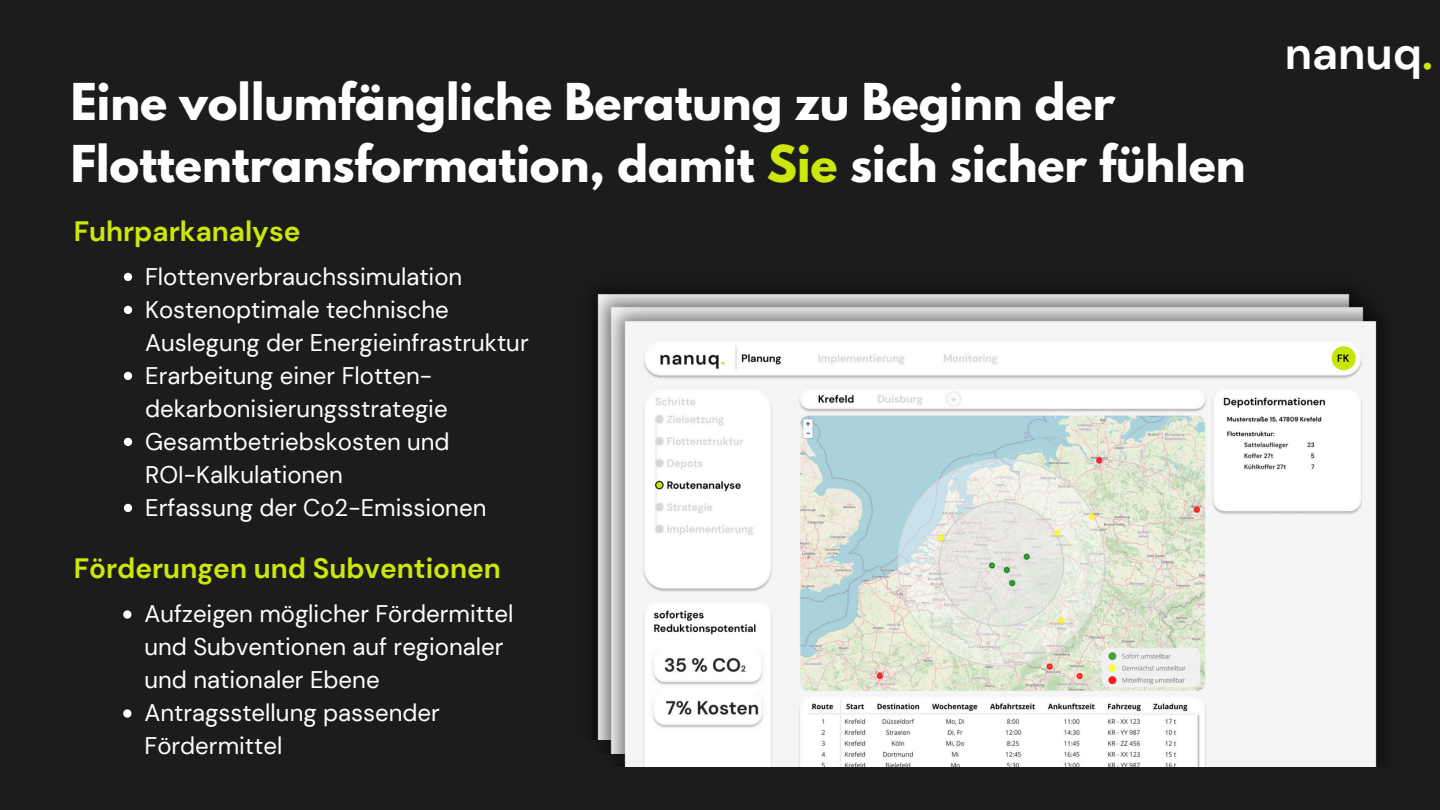
<style>
.page{position:relative;width:1440px;height:810px;background:#1c1c1c}
.page>*{position:absolute;margin:0;border:0;box-sizing:border-box;transform-origin:0 0}
.t1{font:700 45px/62.2px "League Spartan";color:#fff}
.t2{font:700 45px "DM Sans";color:#fff}
.t3{font:700 28px "DM Sans";color:#cce70c}
.t4{font:24px/33px "DM Sans";color:#fff}
.s1{color:#cce70c}
</style>
<div class="page">
<img style="left:595px;top:292px;width:784px;height:475px">
<svg style="left:124px;top:273px;width:8px;height:8px"></svg>
<svg style="left:124px;top:306px;width:8px;height:8px"></svg>
<svg style="left:124px;top:372px;width:8px;height:8px"></svg>
<svg style="left:124px;top:438px;width:8px;height:8px"></svg>
<svg style="left:124px;top:504px;width:8px;height:8px"></svg>
<svg style="left:123px;top:610px;width:8px;height:9px"></svg>
<svg style="left:123px;top:709px;width:8px;height:9px"></svg>
<h1 class="t1" style="left:71px;top:77px;width:1176px">Eine vollumfängliche Beratung zu Beginn der<br>Flottentransformation, damit <span class="s1">Sie</span> sich sicher fühlen</h1>
<p class="t3" style="left:74px;top:213px;width:228px">Fuhrparkanalyse</p>
<p class="t4" style="left:145px;top:260px;width:319px">Flottenverbrauchssimulation</p>
<p class="t4" style="left:145px;top:293px;width:385px">Kostenoptimale technische<br>Auslegung der Energieinfrastruktur</p>
<p class="t4" style="left:145px;top:359px;width:304px">Erarbeitung einer Flotten&shy;dekarbonisierungsstrategie</p>
<p class="t4" style="left:145px;top:425px;width:306px">Gesamtbetriebskosten und<br>ROI-Kalkulationen</p>
<p class="t4" style="left:145px;top:491px;width:343px">Erfassung der Co2-Emissionen</p>
<p class="t3" style="left:74px;top:551px;width:429px">Förderungen und Subventionen</p>
<p class="t4" style="left:145px;top:598px;width:370px">Aufzeigen möglicher Fördermittel und Subventionen auf regionaler und nationaler Ebene</p>
<p class="t4" style="left:145px;top:697px;width:297px">Antragsstellung passender<br>Fördermittel</p>
<p class="t2" style="left:1285px;top:24px;width:150px">nanuq<span class="s1">.</span></p>
</div>
